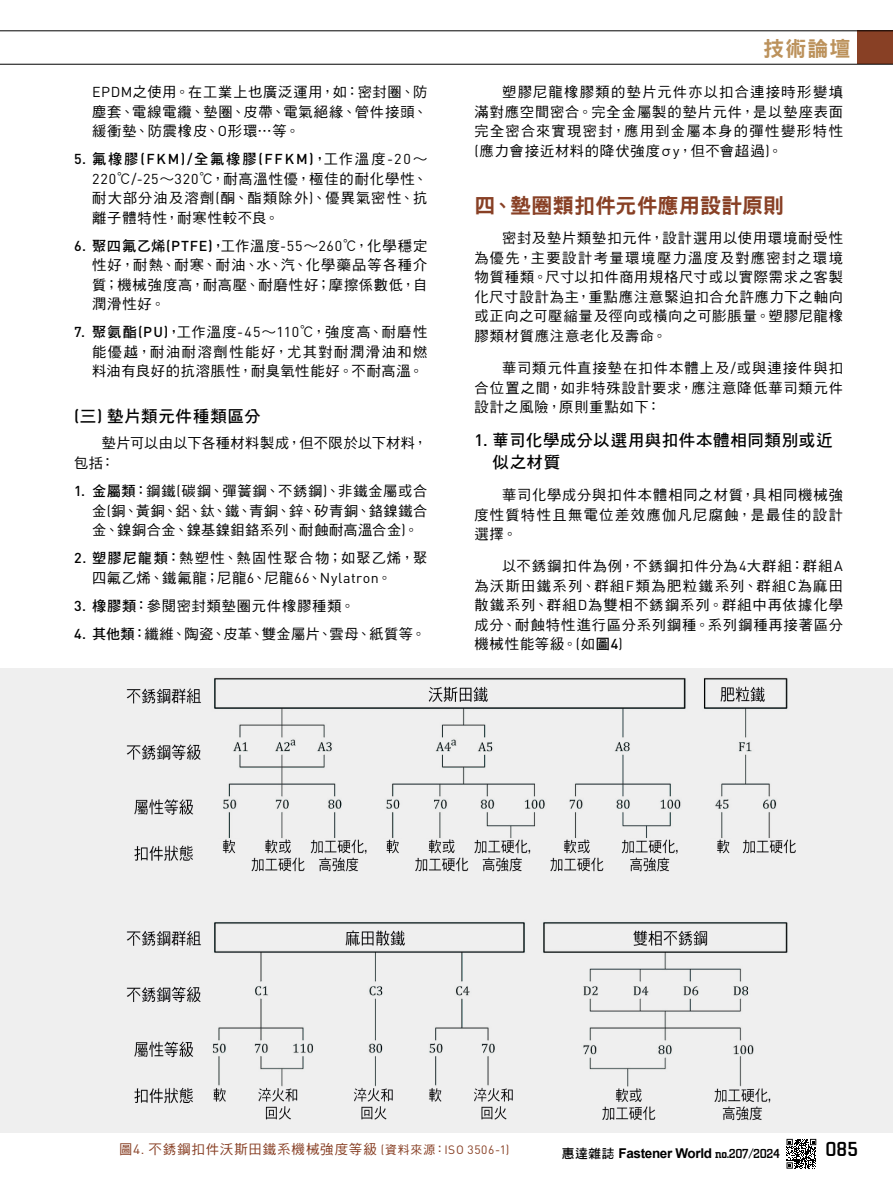
<style>
.page{position:relative;width:893px;height:1191px;background:#fff}
.page>*{position:absolute;margin:0;border:0;box-sizing:border-box;transform-origin:0 0}
.t1{font:21px "DF Hei Std W9";letter-spacing:.005em;color:#884025}
.t2{font:21px "DF Hei Std W9";color:#bc925c}
.t3{font:500 21px "City D";color:#000}
.t4{font:16.5px/21.5px "DF Hei Std W7";letter-spacing:.035em;color:#000}
.t5{font:14.25px/19.5px "DF Hei Std W5";letter-spacing:.065em;color:#000;text-align:justify}
.t6{font:500 14.25px "DIN Pro";letter-spacing:.12em;color:#000}
.t7{font:14.25px "DF Hei Std W5";letter-spacing:.03em;color:#000}
.t8{font:14.25px/19.5px "DF Hei Std W5";letter-spacing:.02em;color:#000}
.t9{font:13.5px "DF Hei Std W5";letter-spacing:.06em;color:#884025}
.t10{font:700 13.5px "Arial";letter-spacing:-.025em;color:#000}
.s1{font-family:"DIN Pro"}
.s2{font-family:"DF Hei Std W7";font-weight:400}
.s3{font-family:"DF Hei Std W5";font-weight:400}
.s4{font-weight:400}
.s5{font-family:"DIN Pro";font-weight:500}
.s6{font-family:"DF Hei Std W7"}
.s7{font-family:"DIN Pro";font-size:12px}
.s8{font-size:12px}
.s9{font-family:"DF Hei Std W7";font-weight:400;font-size:12.75px}
.s10{font-family:"City D";font-weight:500}
</style>
<div class="page">
<div style="left:0;top:668px;width:893px;height:464px;background:#efefef"></div>
<svg style="left:786px;top:1138px;width:30px;height:30px"></svg>
<div style="left:857px;top:31px;width:36px;height:33px;background:#884025"></div>
<hr style="left:0;top:64px;width:893px;height:1px;background:#000">
<hr style="left:0;top:31px;width:893px;height:1px;background:#000">
<img style="left:112px;top:677px;width:694px;height:456px">
<p class="t5" style="left:92px;top:82px;width:337px"><span class="s1">EPDM</span>之使用。在工業上也廣泛運用，如：密封圈、防塵套、電線電纜、墊圈、皮帶、電氣絕緣、管件接頭、緩衝墊、防震橡皮、<span class="s1">O</span>形環⋯等。</p>
<p class="t6" style="left:74px;top:149px;width:355px">5. <span class="s2">氟橡膠</span>(FKM)/<span class="s2">全氟橡膠</span>(FFKM)<span class="s2">，</span><span class="s3">工作溫度</span><span class="s4">-20</span><span class="s3">∼</span></p>
<p class="t5" style="left:92px;top:169px;width:337px"><span class="s1">220</span>℃<span class="s1">/-25</span>∼<span class="s1">320</span>℃，耐高溫性優，極佳的耐化學性、耐大部分油及溶劑<span class="s1">(</span>酮、酯類除外<span class="s1">)</span>、優異氣密性、抗離子體特性，耐寒性較不良。</p>
<p class="t5" style="left:92px;top:236px;width:337px;text-indent:-18px"><span class="s5">6.</span> <span class="s6">聚四氟乙烯</span><span class="s5">(PTFE)</span><span class="s6">，</span>工作溫度<span class="s1">-55</span>∼<span class="s1">260</span>℃，化學穩定性好，耐熱、耐寒、耐油、水、汽、化學藥品等各種介質；機械強度高，耐高壓、耐磨性好；摩擦係數低，自潤滑性好。</p>
<p class="t5" style="left:92px;top:322px;width:337px;text-indent:-18px"><span class="s5">7.</span> <span class="s6">聚氨酯</span><span class="s5">(PU)</span><span class="s6">，</span>工作溫度<span class="s1">-45</span>∼<span class="s1">110</span>℃，強度高、耐磨性能優越，耐油耐溶劑性能好，尤其對耐潤滑油和燃料油有良好的抗溶脹性，耐臭氧性能好。不耐高溫。</p>
<p class="t4" style="left:74px;top:405px;width:188px"><span class="s5">(</span>三<span class="s5">)</span> 墊片類元件種類區分</p>
<p class="t8" style="left:74px;top:433px;width:355px;text-indent:28px">墊片可以由以下各種材料製成，但不限於以下材料，包括：</p>
<p class="t5" style="left:92px;top:481px;width:337px;text-indent:-18px"><span class="s5">1.</span> <span class="s6">金屬類：</span>鋼鐵<span class="s1">(</span>碳鋼、彈簧鋼、不銹鋼<span class="s1">)</span>、非鐵金屬或合金<span class="s1">(</span>銅、黃銅、鋁、鈦、鐵、青銅、鋅、矽青銅、鉻鎳鐵合金、鎳銅合金、鎳基鎳鉬鉻系列、耐蝕耐高溫合金<span class="s1">)</span>。</p>
<p class="t5" style="left:92px;top:548px;width:337px;text-indent:-18px"><span class="s5">2.</span> <span class="s6">塑膠尼龍類：</span>熱塑性、熱固性聚合物；如聚乙烯，聚四氟乙烯、鐵氟龍；尼龍<span class="s1">6</span>、尼龍<span class="s1">66</span>、<span class="s1">Nylatron</span>。</p>
<p class="t5" style="left:74px;top:595px;width:282px"><span class="s5">3.</span> <span class="s6">橡膠類：</span>參閱密封類墊圈元件橡膠種類。</p>
<p class="t7" style="left:74px;top:625px;width:353px"><span class="s5">4.</span> <span class="s6">其他類：</span>纖維、陶瓷、皮革、雙金屬片、雲母、紙質等。</p>
<h1 class="t2" style="left:763px;top:37px;width:89px">技術論壇</h1>
<p class="t5" style="left:474px;top:82px;width:370px;text-indent:28px">塑膠尼龍橡膠類的墊片元件亦以扣合連接時形變填滿對應空間密合。完全金屬製的墊片元件，是以墊座表面完全密合來實現密封，應用到金屬本身的彈性變形特性<span class="s1">(</span>應力會接近材料的降伏強度σ<span class="s1">y</span>，但不會超過<span class="s1">)</span>。</p>
<h1 class="t1" style="left:474px;top:194px;width:311px">四、墊圈類扣件元件應用設計原則</h1>
<p class="t5" style="left:474px;top:228px;width:370px;text-indent:28px">密封及墊片類墊扣元件，設計選用以使用環境耐受性為優先，主要設計考量環境壓力溫度及對應密封之環境物質種類。尺寸以扣件商用規格尺寸或以實際需求之客製化尺寸設計為主，重點應注意緊迫扣合允許應力下之軸向或正向之可壓縮量及徑向或橫向之可膨脹量。塑膠尼龍橡膠類材質應注意老化及壽命。</p>
<p class="t5" style="left:474px;top:358px;width:370px;text-indent:28px">華司類元件直接墊在扣件本體上及<span class="s1">/</span>或與連接件與扣合位置之間，如非特殊設計要求，應注意降低華司類元件設計之風險，原則重點如下：</p>
<p class="t4" style="left:492px;top:429px;width:342px;text-indent:-18px"><span class="s5">1.</span> 華司化學成分以選用與扣件本體相同類別或近似之材質</p>
<p class="t5" style="left:474px;top:485px;width:370px;text-indent:28px">華司化學成分與扣件本體相同之材質，具相同機械強度性質特性且無電位差效應伽凡尼腐蝕，是最佳的設計選擇。</p>
<p class="t5" style="left:474px;top:556px;width:370px;text-indent:28px">以不銹鋼扣件為例，不銹鋼扣件分為<span class="s1">4</span>大群組：群組<span class="s1">A</span>為沃斯田鐵系列、群組<span class="s1">F</span>類為肥粒鐵系列、群組<span class="s1">C</span>為麻田散鐵系列、群組<span class="s1">D</span>為雙相不銹鋼系列。群組中再依據化學成分、耐蝕特性進行區分系列鋼種。系列鋼種再接著區分機械性能等級。<span class="s1">(</span>如<span class="s6">圖</span><span class="s5">4</span><span class="s1">)</span></p>
<p class="t9" style="left:119px;top:1142px;width:392px">圖<span class="s1">4.</span> 不銹鋼扣件沃斯田鐵系機械強度等級 <span class="s7">(</span><span class="s8">資料來源：</span><span class="s7">ISO 3506-1)</span></p>
<p class="t10" style="left:562px;top:1143px;width:220px"><span class="s9">惠達雜誌</span> Fastener World <span class="s10">no.207/2024</span></p>
<h1 class="t3" style="left:825px;top:1138px;width:34px">085</h1>
</div>
